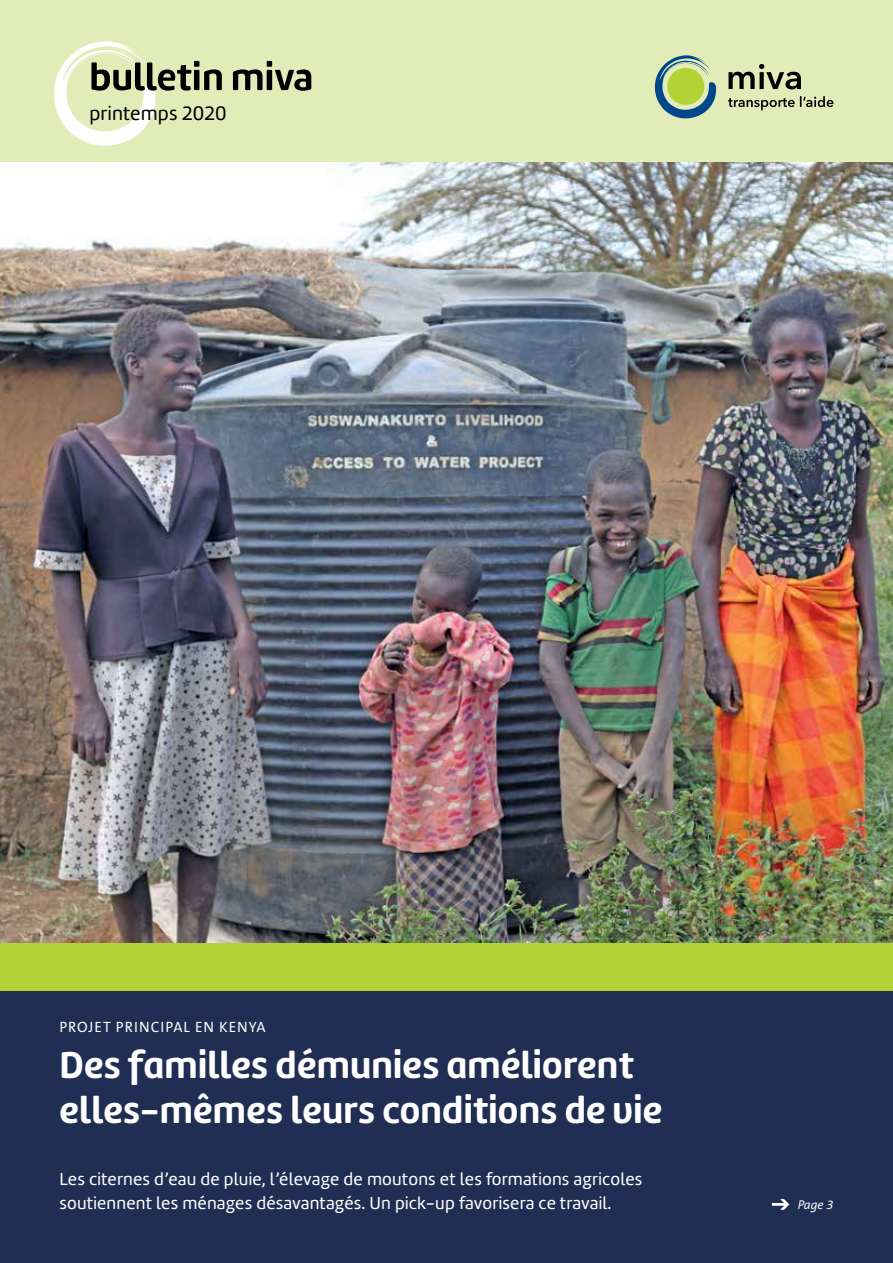
<style>
.page{position:relative;width:893px;height:1263px;background:#fff}
.page>*{position:absolute;margin:0;border:0;box-sizing:border-box;transform-origin:0 0}
.t1{font:39px/44.2px "Marine Rounded UP Bold";letter-spacing:.005em;color:#fff}
.t2{font:20.25px "Marine Rounded Regular";letter-spacing:.01em;color:#000}
.t3{font:18px/24px "Marine Rounded Regular";letter-spacing:.01em;color:#fff}
.t4{font:15px "The Sans Office LF";letter-spacing:.06em;color:#fff}
.t5{font:italic 12.75px "The Sans Office LF";color:#fff}
</style>
<div class="page">
<img style="left:0;top:162px;width:893px;height:781px">
<div style="left:0;top:991px;width:893px;height:272px;background:#202e53"></div>
<div style="left:0;top:943px;width:893px;height:48px;background:#b3d235"></div>
<div style="left:0;top:0;width:893px;height:162px;background:#e2ecb8"></div>
<svg style="left:771px;top:1199px;width:19px;height:11px"></svg>
<svg style="left:54px;top:41px;width:257px;height:105px"></svg>
<svg style="left:655px;top:55px;width:61px;height:63px"></svg>
<div style="left:667px;top:68px;width:37px;height:37px;background:#b3d235;border-radius:50%"></div>
<svg style="left:728px;top:64px;width:73px;height:25px"></svg>
<svg style="left:728px;top:96px;width:105px;height:14px"></svg>
<p class="t2" style="left:89px;top:100px;width:139px">printemps 2020</p>
<p class="t4" style="left:60px;top:1017px;width:208px">PROJET PRINCIPAL EN KENYA</p>
<h1 class="t1" style="left:60px;top:1043px;width:604px">Des familles démunies améliorent elles-mêmes leurs conditions de vie</h1>
<p class="t3" style="left:60px;top:1166px;width:584px">Les citernes d’eau de pluie, l’élevage de moutons et les formations agricoles soutiennent les ménages désavantagés. Un pick-up favorisera ce travail.</p>
<p class="t5" style="left:798px;top:1196px;width:37px">Page 3</p>
</div>
